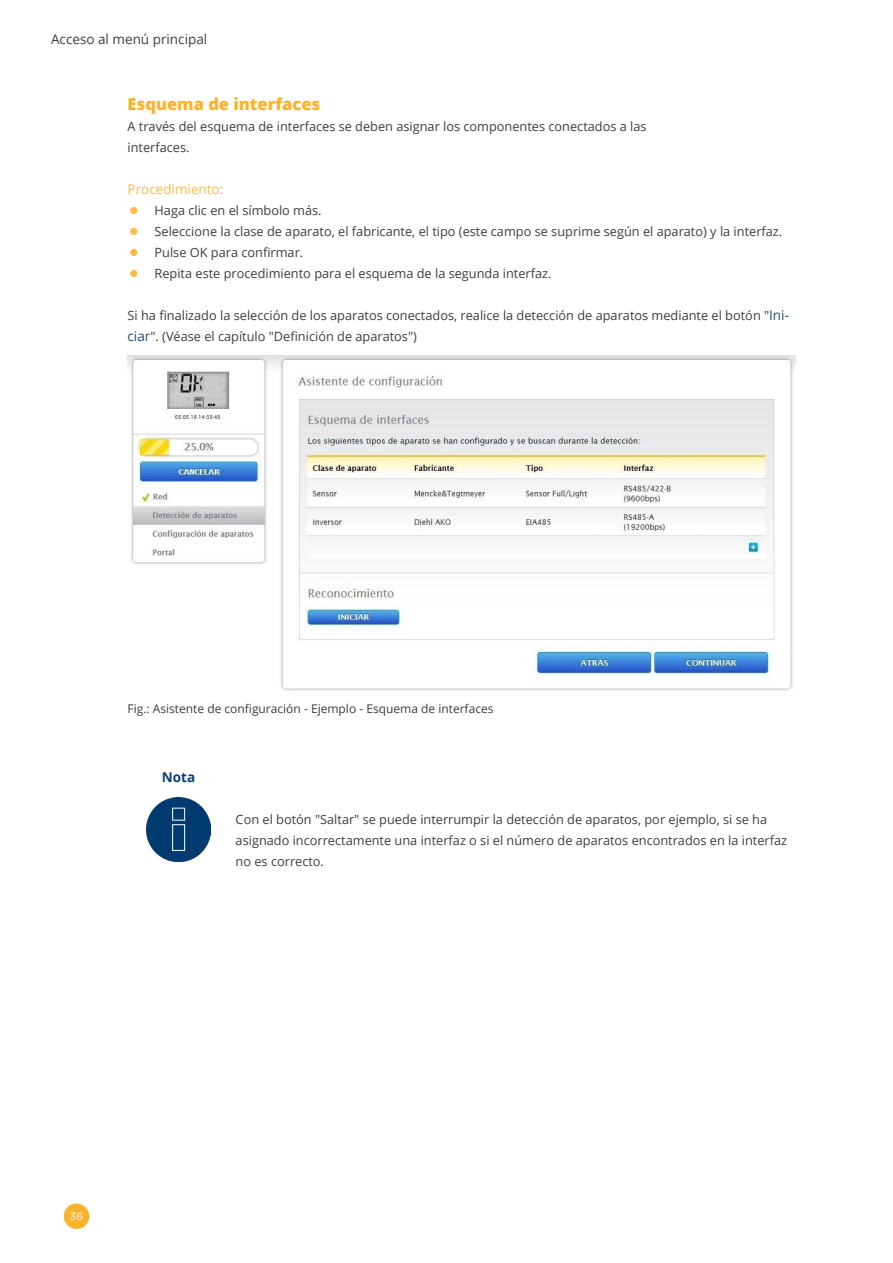
<style>
.page{position:relative;width:893px;height:1263px;background:#fff}
.page>*{position:absolute;margin:0;border:0;box-sizing:border-box;transform-origin:0 0}
.Abschnittsüberschrift{font:800 16.5px "Open Sans";color:#fcb32c}
.t1{font:13.5px "Open Sans";color:#3e3e3f}
.Fließtext{font:13.5px "Open Sans";color:#fdba44}
.Fließtext-2{font:700 13.5px "Open Sans";color:#0b3e75}
.Fließtext-3{font:12.75px/21px "Open Sans";color:#3e3e3f}
.Bildunterschrift{font:12px "Open Sans";color:#3e3e3f}
.t2{font:10.5px "Gotham";color:#fff}
.s1{font-family:"Gotham";font-size:27px;color:#fdba44}
.s2{font-size:13.5px;color:#264a7e}
</style>
<div class="page">
<div style="left:64px;top:1203px;width:25px;height:26px;background:#fcb32c;border-radius:50%"></div>
<img style="left:128px;top:355px;width:667px;height:336px">
<img style="left:147px;top:797px;width:63px;height:64px">
<p class="t1" style="left:51px;top:30px;width:158px">Acceso al menú principal</p>
<p class="Abschnittsüberschrift" style="left:128px;top:92px;width:194px">Esquema de interfaces</p>
<p class="Fließtext-3" style="left:128px;top:116px;width:521px">A través del esquema de interfaces se deben asignar los componentes conectados a las</p>
<p class="Fließtext-3" style="left:128px;top:137px;width:64px">interfaces.</p>
<p class="Fließtext" style="left:128px;top:180px;width:97px">Procedimiento:</p>
<p class="Fließtext-3" style="left:128px;top:200px;width:196px"><span class="s1">•</span> Haga clic en el símbolo más.</p>
<p class="Fließtext-3" style="left:128px;top:221px;width:656px"><span class="s1">•</span> Seleccione la clase de aparato, el fabricante, el tipo (este campo se suprime según el aparato) y la interfaz.</p>
<p class="Fließtext-3" style="left:128px;top:242px;width:177px"><span class="s1">•</span> Pulse OK para confirmar.</p>
<p class="Fließtext-3" style="left:128px;top:263px;width:425px"><span class="s1">•</span> Repita este procedimiento para el esquema de la segunda interfaz.</p>
<p class="Fließtext-3" style="left:128px;top:305px;width:663px">Si ha finalizado la selección de los aparatos conectados, realice la detección de aparatos mediante el botón "<span class="s2">Ini&shy;ciar</span>". (Véase el capítulo "Definición de aparatos")</p>
<p class="Bildunterschrift" style="left:128px;top:700px;width:367px">Fig.: Asistente de configuración - Ejemplo - Esquema de interfaces</p>
<p class="Fließtext-2" style="left:162px;top:768px;width:35px">Nota</p>
<p class="Fließtext-3" style="left:236px;top:809px;width:553px">Con el botón "Saltar" se puede interrumpir la detección de aparatos, por ejemplo, si se ha asignado incorrectamente una interfaz o si el número de aparatos encontrados en la interfaz no es correcto.</p>
<p class="t2" style="left:70px;top:1210px;width:15px">36</p>
</div>
